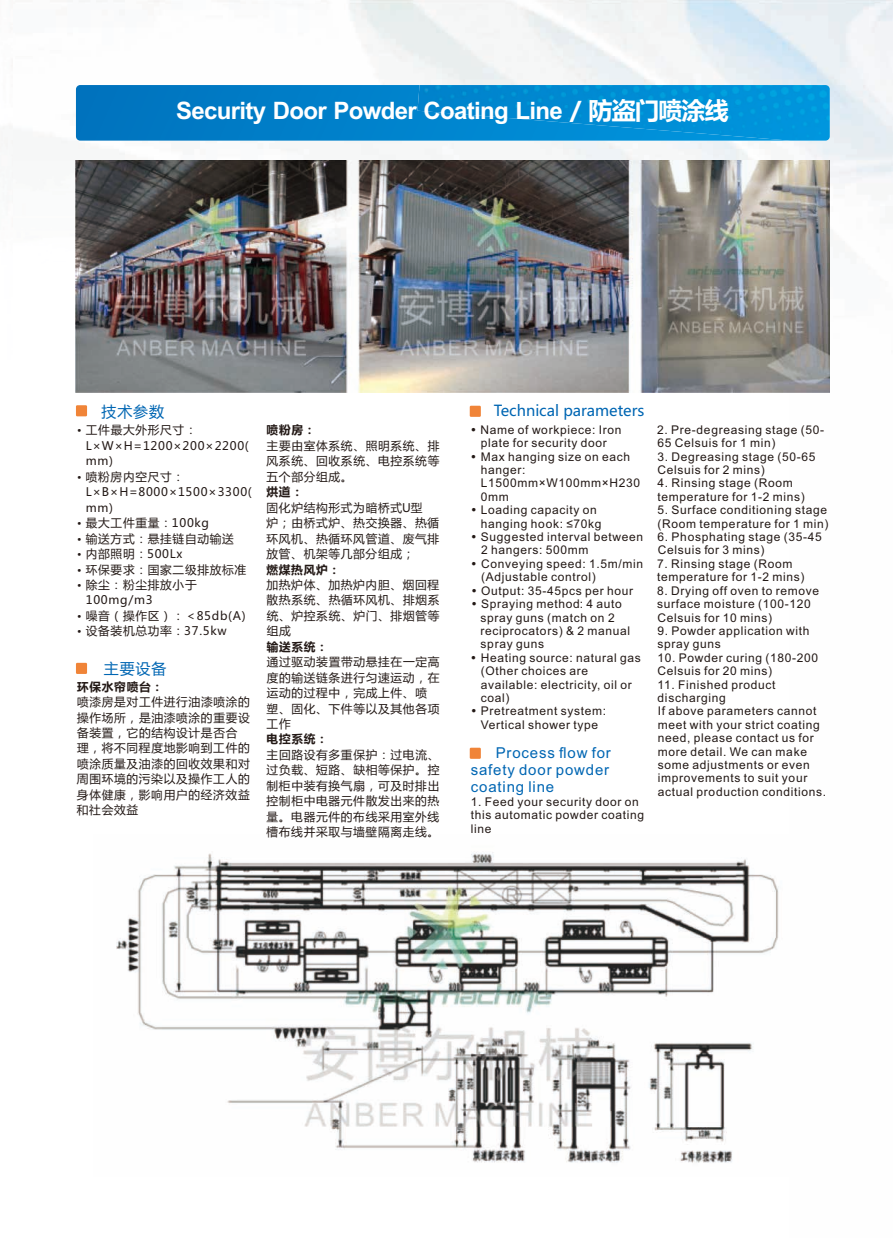
<style>
.page{position:relative;width:893px;height:1238px;background:#fff}
.page>*{position:absolute;margin:0;border:0;box-sizing:border-box;transform-origin:0 0}
.t1{font:700 24px "Arial";letter-spacing:-.03em;color:#fff}
.t2{font:15px/16.8px "Arial";letter-spacing:.055em;color:#0066b3;text-align:justify}
.t3{font:15px "Microsoft Ya Hei";color:#0066b3}
.t4{font:12px/13.4px "Arial";letter-spacing:.055em;color:#231916}
.t5{font:11.7px/15.5px "Microsoft Ya Hei";letter-spacing:.06em;color:#231916}
.t6{font:700 11.7px "Microsoft Ya Hei";letter-spacing:.06em;color:#231916}
.s1{font-family:"Microsoft Ya Hei"}
</style>
<div class="page">
<svg style="left:76px;top:85px;width:341px;height:56px;background:#017cc5"></svg>
<img style="left:417px;top:85px;width:413px;height:56px">
<img style="left:116px;top:852px;width:663px;height:311px">
<div style="left:470px;top:406px;width:11px;height:11px;background:#f08438"></div>
<div style="left:76px;top:405px;width:11px;height:11px;background:#f08438"></div>
<div style="left:76px;top:662px;width:11px;height:12px;background:#f08438"></div>
<div style="left:470px;top:747px;width:11px;height:11px;background:#f08438"></div>
<img style="left:76px;top:160px;width:754px;height:232px">
<h1 class="t1" style="left:176px;top:101px;width:554px">Security Door Powder Coating Line <span class="s1">/ 防盗门喷涂线</span></h1>
<p class="t3" style="left:101px;top:404px;width:64px">技术参数</p>
<p class="t3" style="left:494px;top:403px;width:152px">Technical parameters</p>
<p class="t5" style="left:86px;top:423px;width:164px;text-indent:-9px">• 工件最大外形尺寸：<br>L×W×H=1200×200×2200( mm)</p>
<p class="t5" style="left:86px;top:470px;width:167px;text-indent:-9px">• 喷粉房内空尺寸：<br>L×B×H=8000×1500×3300( mm)</p>
<p class="t5" style="left:77px;top:516px;width:133px">• 最大工件重量：100kg</p>
<p class="t5" style="left:77px;top:531px;width:158px">• 输送方式：悬挂链自动输送</p>
<p class="t5" style="left:77px;top:547px;width:107px">• 内部照明：500Lx</p>
<p class="t5" style="left:77px;top:562px;width:171px">• 环保要求：国家二级排放标准</p>
<p class="t5" style="left:86px;top:578px;width:112px;text-indent:-9px">• 除尘：粉尘排放小于<br>100mg/m3</p>
<p class="t5" style="left:77px;top:609px;width:170px">• 噪音（操作区）：＜85db(A)</p>
<p class="t5" style="left:77px;top:624px;width:151px">• 设备装机总功率：37.5kw</p>
<p class="t3" style="left:104px;top:662px;width:64px">主要设备</p>
<p class="t6" style="left:77px;top:681px;width:88px">环保水帘喷台：</p>
<p class="t5" style="left:77px;top:695px;width:174px">喷漆房是对工件进行油漆喷涂的操作场所，是油漆喷涂的重要设备装置，它的结构设计是否合理，将不同程度地影响到工件的喷涂质量及油漆的回收效果和对周围环境的污染以及操作工人的身体健康，影响用户的经济效益和社会效益</p>
<p class="t6" style="left:267px;top:425px;width:50px">喷粉房：</p>
<p class="t5" style="left:267px;top:439px;width:174px;text-align:justify">主要由室体系统、照明系统、排风系统、回收系统、电控系统等五个部分组成。</p>
<p class="t6" style="left:267px;top:486px;width:38px">烘道：</p>
<p class="t5" style="left:266px;top:500px;width:174px">固化炉结构形式为暗桥式U型<br>炉；由桥式炉、热交换器、热循环风机、热循环风管道、废气排放管、机架等几部分组成；</p>
<p class="t6" style="left:266px;top:564px;width:75px">燃煤热风炉：</p>
<p class="t5" style="left:266px;top:578px;width:175px;text-align:justify">加热炉体、加热炉内胆、烟回程散热系统、热循环风机、排烟系统、炉控系统、炉门、排烟管等组成</p>
<p class="t6" style="left:267px;top:641px;width:63px">输送系统：</p>
<p class="t5" style="left:267px;top:655px;width:174px">通过驱动装置带动悬挂在一定高度的输送链条进行匀速运动，在运动的过程中，完成上件、喷塑、固化、下件等以及其他各项工作</p>
<p class="t6" style="left:267px;top:734px;width:63px">电控系统：</p>
<p class="t5" style="left:266px;top:748px;width:174px;text-align:justify">主回路设有多重保护：过电流、过负载、短路、缺相等保护。控制柜中装有换气扇，可及时排出控制柜中电器元件散发出来的热量。电器元件的布线采用室外线槽布线并采取与墙壁隔离走线。</p>
<p class="t4" style="left:471px;top:424px;width:152px;text-align:center">• Name of workpiece: Iron plate for security door</p>
<p class="t4" style="left:481px;top:451px;width:161px;text-indent:-10px">• Max hanging size on each hanger:<br>L1500mm×W100mm×H230<br>0mm</p>
<p class="t4" style="left:481px;top:504px;width:122px;text-indent:-10px">• Loading capacity on hanging hook: ≤70kg</p>
<p class="t4" style="left:481px;top:531px;width:164px;text-indent:-10px">• Suggested interval between<br>2 hangers: 500mm</p>
<p class="t4" style="left:481px;top:558px;width:164px;text-indent:-10px">• Conveying speed: 1.5m/min (Adjustable control)</p>
<p class="t4" style="left:471px;top:585px;width:163px">• Output: 35-45pcs per hour</p>
<p class="t4" style="left:481px;top:598px;width:151px;text-indent:-9px">• Spraying method: 4 auto spray guns (match on 2 reciprocators) &amp; 2 manual spray guns</p>
<p class="t4" style="left:481px;top:652px;width:162px;text-indent:-10px">• Heating source: natural gas (Other choices are available: electricity, oil or coal)</p>
<p class="t4" style="left:471px;top:705px;width:137px;text-align:center">• Pretreatment system:<br>Vertical shower type</p>
<p class="t2" style="left:471px;top:746px;width:142px;text-indent:25px">Process flow for safety door powder coating line</p>
<p class="t4" style="left:471px;top:796px;width:175px">1. Feed your security door on this automatic powder coating line</p>
<p class="t4" style="left:657px;top:424px;width:168px">2. Pre-degreasing stage (50-<br>65 Celsuis for 1 min)</p>
<p class="t4" style="left:657px;top:451px;width:160px">3. Degreasing stage (50-65<br>Celsuis for 2 mins)</p>
<p class="t4" style="left:657px;top:477px;width:149px">4. Rinsing stage (Room temperature for 1-2 mins)</p>
<p class="t4" style="left:657px;top:504px;width:172px">5. Surface conditioning stage (Room temperature for 1 min)</p>
<p class="t4" style="left:658px;top:531px;width:166px">6. Phosphating stage (35-45<br>Celsuis for 3 mins)</p>
<p class="t4" style="left:657px;top:558px;width:149px">7. Rinsing stage (Room temperature for 1-2 mins)</p>
<p class="t4" style="left:657px;top:585px;width:163px">8. Drying off oven to remove surface moisture (100-120<br>Celsuis for 10 mins)</p>
<p class="t4" style="left:657px;top:625px;width:154px">9. Powder application with spray guns</p>
<p class="t4" style="left:657px;top:652px;width:162px">10. Powder curing (180-200<br>Celsuis for 20 mins)</p>
<p class="t4" style="left:658px;top:678px;width:170px">11. Finished product discharging<br>If above parameters cannot meet with your strict coating need, please contact us for more detail. We can make some adjustments or even improvements to suit your actual production conditions.</p>
</div>
